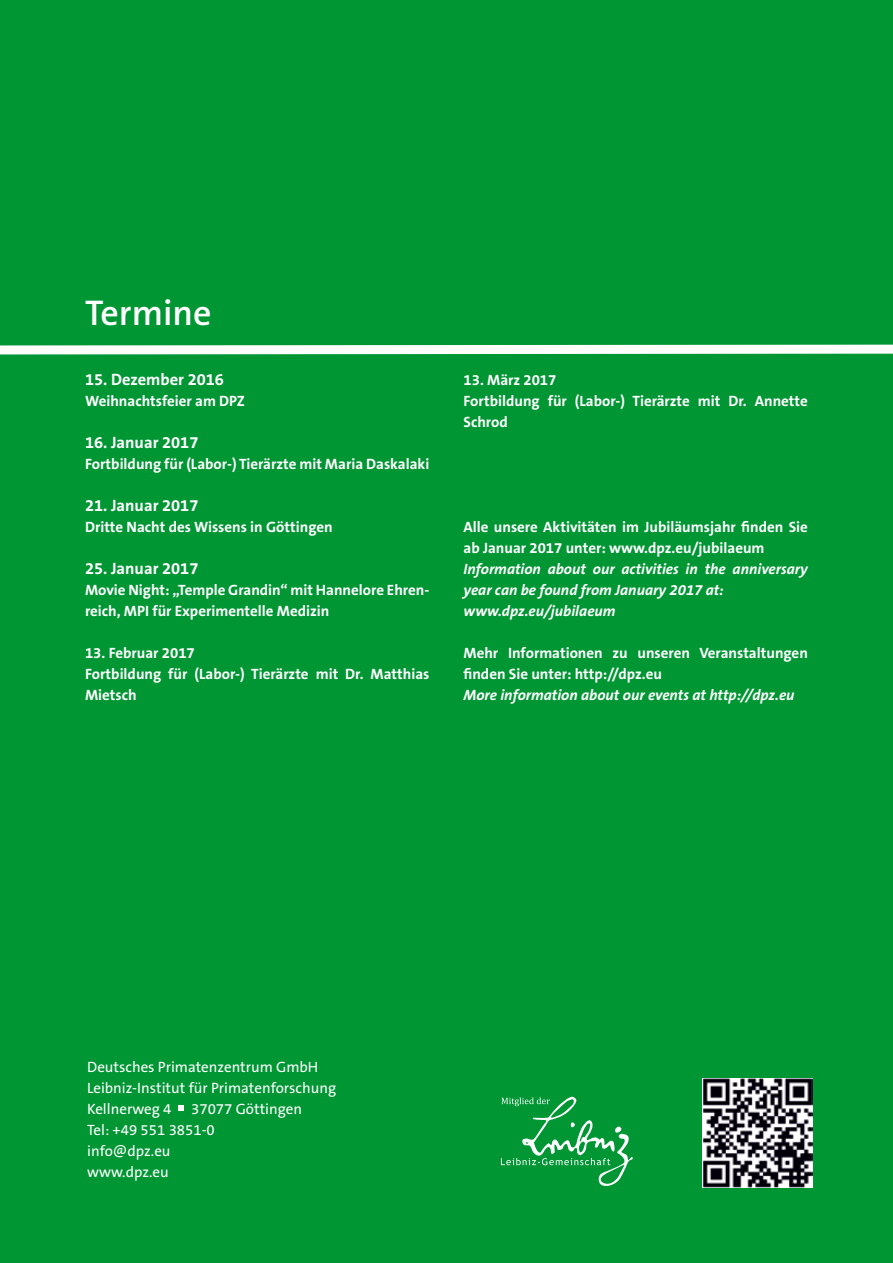
<style>
.page{position:relative;width:893px;height:1263px;background:#009634}
.page>*{position:absolute;margin:0;border:0;box-sizing:border-box;transform-origin:0 0}
.t1{font:600 36px "The Sans B W6";color:#fff}
.t2{font:700 16.5px "The Sans B W7";color:#fff}
.t3{font:700 15px/21px "The Sans B W7";color:#fff}
.t4{font:italic 700 15px/21px "The Sans B W7";color:#fff}
.t5{font:15px/21px "The Sans B W5 Plain";color:#fff}
</style>
<div class="page">
<svg style="left:179px;top:1105px;width:5px;height:5px"></svg>
<svg style="left:501px;top:1096px;width:132px;height:90px"></svg>
<img style="left:703px;top:1079px;width:109px;height:109px">
<svg style="left:0;top:344px;width:893px;height:11px;background:#d0ebda"></svg>
<h1 class="t1" style="left:85px;top:289px;width:128px">Termine</h1>
<p class="t2" style="left:85px;top:369px;width:140px">15. Dezember 2016</p>
<p class="t3" style="left:85px;top:390px;width:161px">Weihnachtsfeier am DPZ</p>
<p class="t2" style="left:85px;top:432px;width:115px">16. Januar 2017</p>
<p class="t3" style="left:85px;top:453px;width:346px">Fortbildung für (Labor-) Tierärzte mit Maria Daskalaki</p>
<p class="t2" style="left:85px;top:495px;width:115px">21. Januar 2017</p>
<p class="t3" style="left:85px;top:516px;width:249px">Dritte Nacht des Wissens in Göttingen</p>
<p class="t2" style="left:85px;top:558px;width:115px">25. Januar 2017</p>
<p class="t3" style="left:85px;top:579px;width:346px">Movie Night: „Temple Grandin“ mit Hannelore Ehren&shy;reich, MPI für Experimentelle Medizin</p>
<p class="t3" style="left:85px;top:642px;width:346px">13. Februar 2017<br>Fortbildung für (Labor-) Tierärzte mit Dr. Matthias<br>Mietsch</p>
<p class="t3" style="left:463px;top:369px;width:346px">13. März 2017<br>Fortbildung für (Labor-) Tierärzte mit Dr. Annette<br>Schrod</p>
<p class="t3" style="left:463px;top:516px;width:346px">Alle unsere Aktivitäten im Jubiläumsjahr finden Sie ab Januar 2017 unter: www.dpz.eu/jubilaeum</p>
<p class="t4" style="left:463px;top:558px;width:346px">Information about our activities in the anniversary year can be found from January 2017 at: www.dpz.eu/jubilaeum</p>
<p class="t3" style="left:463px;top:642px;width:346px">Mehr Informationen zu unseren Veranstaltungen finden Sie unter: http://dpz.eu</p>
<p class="t4" style="left:463px;top:684px;width:333px">More information about our events at http://dpz.eu</p>
<p class="t5" style="left:87px;top:1056px;width:250px">Deutsches Primatenzentrum GmbH<br>Leibniz-Institut für Primatenforschung<br>Kellnerweg 4</p>
<p class="t5" style="left:87px;top:1098px;width:216px;text-indent:104px">37077 Göttingen<br>Tel: +49 551 3851-0<br>info@dpz.eu<br>www.dpz.eu</p>
</div>
